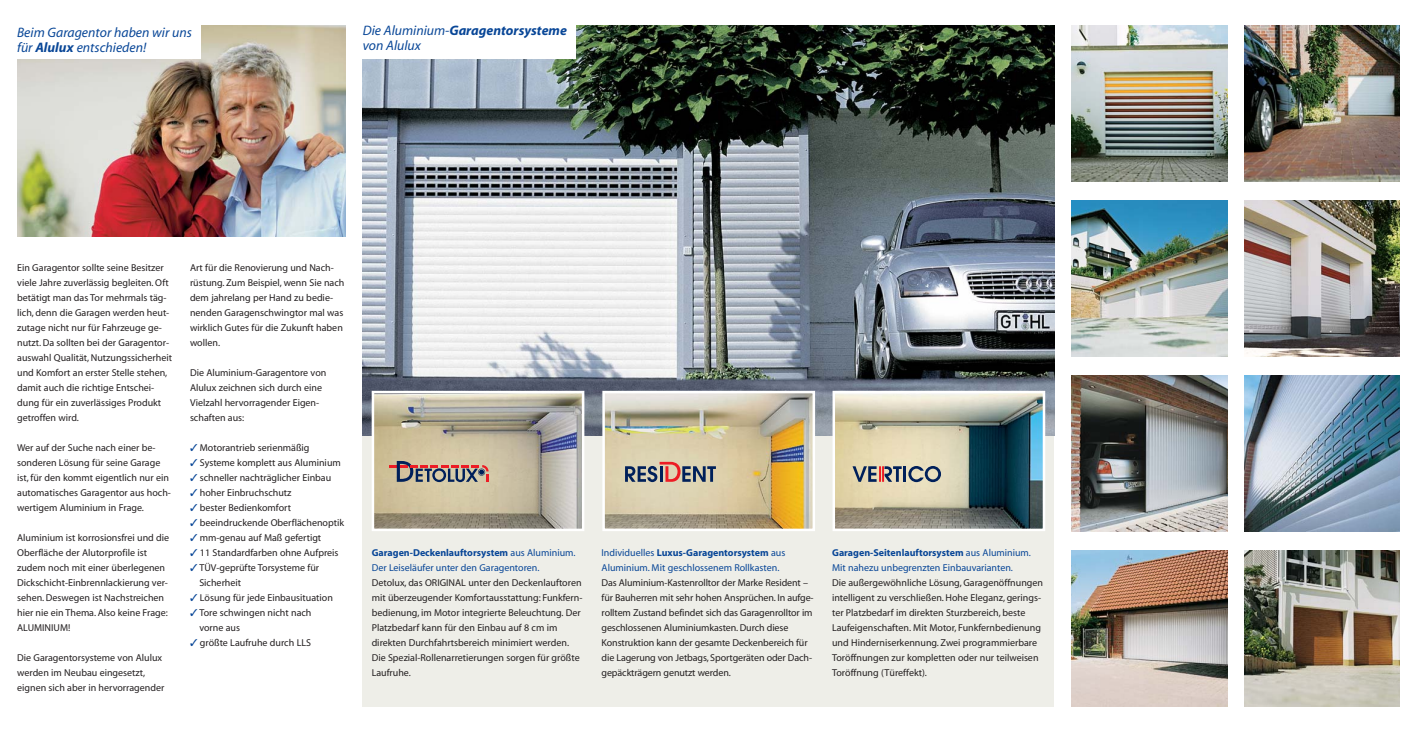
<style>
.page{position:relative;width:1418px;height:745px;background:#fff}
.page>*{position:absolute;margin:0;border:0;box-sizing:border-box;transform-origin:0 0}
.t1{font:italic 13.75px/15px "Myriad";color:#084697}
.t2{font:10px/15px "Myriad";color:#231f20}
.t3{font:10px/15px "Myriad";color:#084697}
.s1{font-weight:700}
.s2{color:#084697}
</style>
<div class="page">
<img style="left:17px;top:25px;width:328px;height:211px">
<div style="left:17px;top:20px;width:183px;height:38px;background:#fff"></div>
<img style="left:363px;top:25px;width:691px;height:410px">
<div style="left:354px;top:17px;width:221px;height:41px;background:#fff"></div>
<div style="left:363px;top:435px;width:691px;height:270px;background:#eeeee8"></div>
<img style="left:375px;top:393px;width:206px;height:135px">
<div style="left:372px;top:390px;width:212px;height:141px;border:2px solid #fff"></div>
<img style="left:605px;top:393px;width:207px;height:135px">
<div style="left:602px;top:390px;width:213px;height:141px;border:2px solid #fff"></div>
<img style="left:835px;top:393px;width:207px;height:135px">
<div style="left:832px;top:390px;width:213px;height:141px;border:2px solid #fff"></div>
<svg style="left:389px;top:460px;width:99px;height:22px;background:#a08982"></svg>
<svg style="left:625px;top:461px;width:91px;height:21px;background:#988b8a"></svg>
<svg style="left:852px;top:466px;width:49px;height:15px"></svg>
<hr style="left:903px;top:466px;width:3px;height:15px;background:#00205a">
<svg style="left:908px;top:465px;width:33px;height:17px"></svg>
<img style="left:1071px;top:25px;width:156px;height:156px">
<img style="left:1244px;top:25px;width:155px;height:156px">
<img style="left:1071px;top:200px;width:156px;height:156px">
<img style="left:1244px;top:200px;width:155px;height:156px">
<img style="left:1071px;top:375px;width:156px;height:156px">
<img style="left:1244px;top:375px;width:155px;height:156px">
<img style="left:1071px;top:550px;width:156px;height:155px">
<img style="left:1244px;top:550px;width:155px;height:155px">
<h1 class="t1" style="left:17px;top:26px;width:176px">Beim Garagentor haben wir uns für <span class="s1">Alulux</span> entschieden!</h1>
<h1 class="t1" style="left:363px;top:24px;width:206px">Die Aluminium-<span class="s1">Garagentorsysteme </span>von Alulux</h1>
<p class="t2" style="left:17px;top:260px;width:156px">Ein Garagentor sollte seine Besitzer viele Jahre zuverlässig begleiten. Oft betätigt man das Tor mehrmals täg&shy;lich, denn die Garagen werden heut&shy;zutage nicht nur für Fahrzeuge ge&shy;nutzt. Da sollten bei der Garagentor&shy;auswahl Qualität, Nutzungssicherheit und Komfort an erster Stelle stehen, damit auch die richtige Entschei&shy;dung für ein zuverlässiges Produkt getroffen wird.</p>
<p class="t2" style="left:17px;top:440px;width:155px">Wer auf der Suche nach einer be&shy;sonderen Lösung für seine Garage ist, für den kommt eigentlich nur ein automatisches Garagentor aus hoch&shy;wertigem Aluminium in Frage.</p>
<p class="t2" style="left:17px;top:530px;width:153px">Aluminium ist korrosionsfrei und die<br>Oberfläche der Alutorprofile ist zudem noch mit einer überlegenen<br>Dickschicht-Einbrennlackierung ver&shy;sehen. Deswegen ist Nachstreichen hier nie ein Thema. Also keine Frage:<br>ALUMINIUM!</p>
<p class="t2" style="left:17px;top:650px;width:149px">Die Garagentorsysteme von Alulux werden im Neubau eingesetzt, eignen sich aber in hervorragender</p>
<p class="t2" style="left:190px;top:260px;width:156px">Art für die Renovierung und Nach&shy;rüstung. Zum Beispiel, wenn Sie nach dem jahrelang per Hand zu bedie&shy;nenden Garagenschwingtor mal was wirklich Gutes für die Zukunft haben wollen.</p>
<p class="t2" style="left:190px;top:365px;width:138px">Die Aluminium-Garagentore von<br>Alulux zeichnen sich durch eine<br>Vielzahl hervorragender Eigen&shy;schaften aus:</p>
<p class="t2" style="left:190px;top:440px;width:121px"><span class="s2">✓</span> Motorantrieb serienmäßig</p>
<p class="t2" style="left:190px;top:455px;width:152px"><span class="s2">✓</span> Systeme komplett aus Aluminium</p>
<p class="t2" style="left:190px;top:470px;width:143px"><span class="s2">✓</span> schneller nachträglicher Einbau</p>
<p class="t2" style="left:190px;top:485px;width:103px"><span class="s2">✓</span> hoher Einbruchschutz</p>
<p class="t2" style="left:190px;top:500px;width:103px"><span class="s2">✓</span> bester Bedienkomfort</p>
<p class="t2" style="left:190px;top:515px;width:156px"><span class="s2">✓</span> beeindruckende Oberflächenoptik</p>
<p class="t2" style="left:190px;top:530px;width:133px"><span class="s2">✓</span> mm-genau auf Maß gefertigt</p>
<p class="t2" style="left:190px;top:545px;width:150px"><span class="s2">✓</span> 11 Standardfarben ohne Aufpreis</p>
<p class="t2" style="left:199px;top:560px;width:121px;text-indent:-9px"><span class="s2">✓</span> TÜV-geprüfte Torsysteme für<br>Sicherheit</p>
<p class="t2" style="left:190px;top:590px;width:144px"><span class="s2">✓</span> Lösung für jede Einbausituation</p>
<p class="t2" style="left:199px;top:605px;width:114px;text-indent:-9px"><span class="s2">✓</span> Tore schwingen nicht nach vorne aus</p>
<p class="t2" style="left:190px;top:635px;width:122px"><span class="s2">✓</span> größte Laufruhe durch LLS</p>
<p class="t3" style="left:372px;top:545px;width:205px"><span class="s1">Garagen-Deckenlauftorsystem</span> aus Aluminium.<br>Der Leiseläufer unter den Garagentoren.</p>
<p class="t2" style="left:372px;top:575px;width:212px">Detolux, das ORIGINAL unter den Deckenlauftoren mit überzeugender Komfortausstattung: Funkfern&shy;bedienung, im Motor integrierte Beleuchtung. Der Platzbedarf kann für den Einbau auf 8 cm im direkten Durchfahrtsbereich minimiert werden.<br>Die Spezial-Rollenarretierungen sorgen für größte Laufruhe.</p>
<p class="t3" style="left:601px;top:545px;width:185px">Individuelles <span class="s1">Luxus-Garagentorsystem</span> aus<br>Aluminium. Mit geschlossenem Rollkasten.</p>
<p class="t2" style="left:601px;top:575px;width:214px">Das Aluminium-Kastenrolltor der Marke Resident – für Bauherren mit sehr hohen Ansprüchen. In aufge&shy;rolltem Zustand befindet sich das Garagenrolltor im geschlossenen Aluminiumkasten. Durch diese Konstruktion kann der gesamte Deckenbereich für die Lagerung von Jetbags, Sportgeräten oder Dach&shy;gepäckträgern genutzt werden.</p>
<p class="t3" style="left:832px;top:545px;width:200px"><span class="s1">Garagen-Seitenlauftorsystem</span> aus Aluminium.<br>Mit nahezu unbegrenzten Einbauvarianten.</p>
<p class="t2" style="left:832px;top:575px;width:212px">Die außergewöhnliche Lösung, Garagenöffnungen intelligent zu verschließen. Hohe Eleganz, gerings&shy;ter Platzbedarf im direkten Sturzbereich, beste Laufeigenschaften. Mit Motor, Funkfernbedienung und Hinderniserkennung. Zwei programmierbare Toröffnungen zur kompletten oder nur teilweisen Toröffnung (Türeffekt).</p>
</div>
